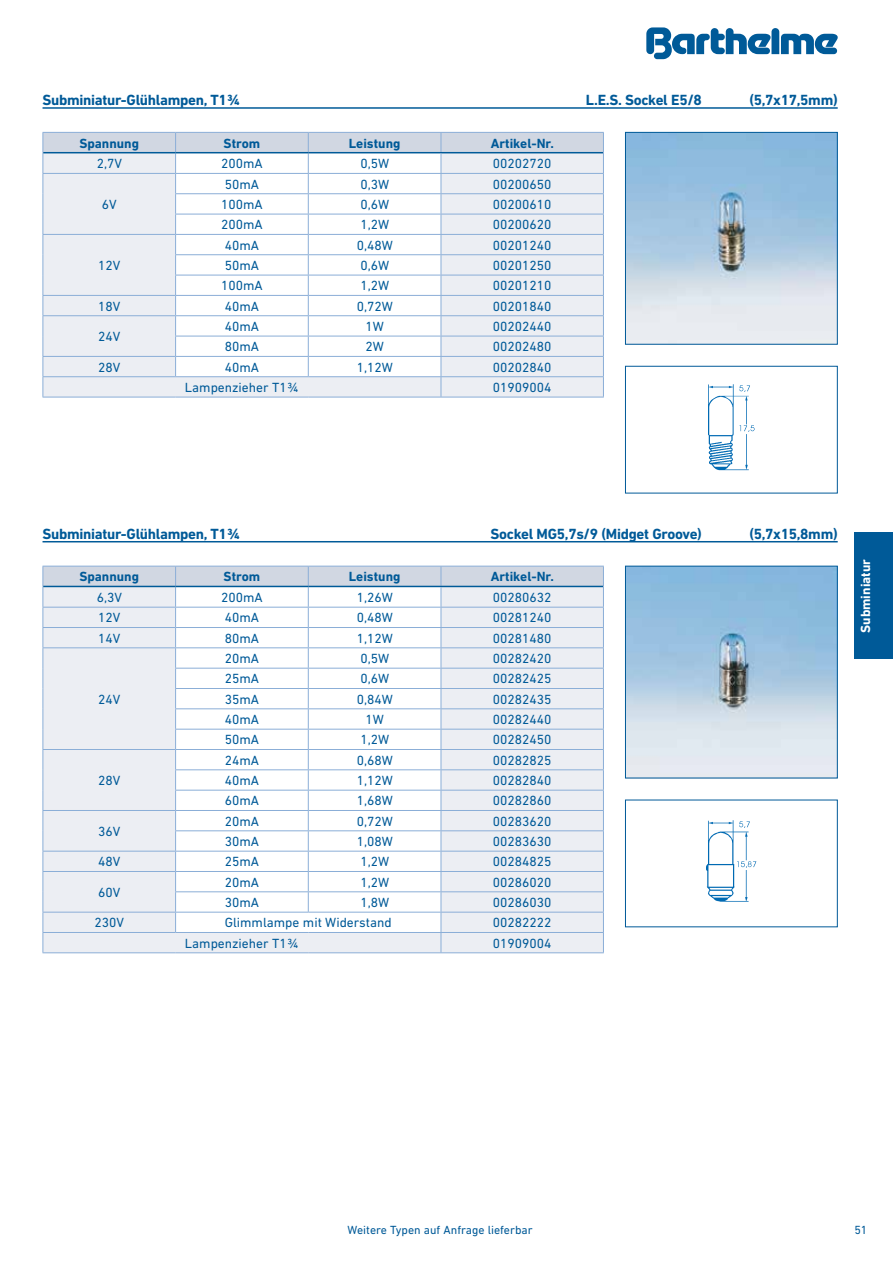
<style>
.page{position:relative;width:893px;height:1263px;background:#fff}
.page>*{position:absolute;margin:0;border:0;box-sizing:border-box;transform-origin:0 0}
.t1{font:700 15px "DIN Next LT Pro";letter-spacing:-.02em;color:#005a98}
.t2{font:13.5px "DIN Next LT Pro";color:#005a98}
.t3{font:700 13.5px "DIN Next LT Pro";color:#005a98}
.t4{font:700 13.5px "DIN Next LT Pro";color:#fff}
.t5{font:12px "DIN Next LT Pro";color:#005a98}
</style>
<div class="page">
<svg style="left:646px;top:27px;width:192px;height:32px"></svg>
<div style="left:854px;top:533px;width:39px;height:126px;background:#005a98"></div>
<img style="left:709px;top:385px;width:45px;height:86px">
<div style="left:625px;top:366px;width:213px;height:127px;border:1px solid #005a98"></div>
<hr style="left:43px;top:107px;width:795px;height:2px;background:#005a98">
<hr style="left:43px;top:397px;width:133px;height:1px;background:#8baed7">
<hr style="left:176px;top:397px;width:132px;height:1px;background:#8baed7">
<hr style="left:308px;top:397px;width:133px;height:1px;background:#8baed7">
<hr style="left:441px;top:397px;width:163px;height:1px;background:#8baed7">
<svg style="left:43px;top:132px;width:561px;height:265px"></svg>
<img style="left:627px;top:134px;width:209px;height:209px">
<div style="left:625px;top:132px;width:213px;height:213px;border:1px solid #005a98"></div>
<img style="left:707px;top:820px;width:49px;height:82px">
<div style="left:625px;top:800px;width:213px;height:127px;border:1px solid #005a98"></div>
<hr style="left:43px;top:541px;width:795px;height:1px;background:#005a98">
<hr style="left:43px;top:952px;width:133px;height:1px;background:#8baed7">
<hr style="left:176px;top:952px;width:132px;height:1px;background:#8baed7">
<hr style="left:308px;top:952px;width:133px;height:1px;background:#8baed7">
<hr style="left:441px;top:952px;width:163px;height:1px;background:#8baed7">
<svg style="left:43px;top:566px;width:561px;height:386px"></svg>
<img style="left:627px;top:568px;width:209px;height:208px">
<div style="left:625px;top:566px;width:213px;height:212px;border:1px solid #005a98"></div>
<p class="t1" style="left:43px;top:91px;width:200px">Subminiatur-Glühlampen, T1¾</p>
<p class="t1" style="left:586px;top:91px;width:118px">L.E.S. Sockel E5/8</p>
<p class="t1" style="left:749px;top:91px;width:90px">(5,7x17,5mm)</p>
<p class="t3" style="left:79px;top:135px;width:61px">Spannung</p>
<p class="t3" style="left:224px;top:135px;width:38px">Strom</p>
<p class="t3" style="left:349px;top:135px;width:53px">Leistung</p>
<p class="t3" style="left:491px;top:135px;width:65px">Artikel-Nr.</p>
<p class="t2" style="left:97px;top:156px;width:27px">2,7V</p>
<p class="t2" style="left:221px;top:156px;width:43px">200mA</p>
<p class="t2" style="left:360px;top:156px;width:30px">0,5W</p>
<p class="t2" style="left:493px;top:156px;width:60px">00202720</p>
<p class="t2" style="left:102px;top:197px;width:16px">6V</p>
<p class="t2" style="left:225px;top:176px;width:36px">50mA</p>
<p class="t2" style="left:360px;top:176px;width:30px">0,3W</p>
<p class="t2" style="left:493px;top:176px;width:60px">00200650</p>
<p class="t2" style="left:221px;top:197px;width:43px">100mA</p>
<p class="t2" style="left:360px;top:197px;width:30px">0,6W</p>
<p class="t2" style="left:493px;top:197px;width:60px">00200610</p>
<p class="t2" style="left:221px;top:217px;width:43px">200mA</p>
<p class="t2" style="left:360px;top:217px;width:30px">1,2W</p>
<p class="t2" style="left:493px;top:217px;width:60px">00200620</p>
<p class="t2" style="left:98px;top:258px;width:24px">12V</p>
<p class="t2" style="left:225px;top:237px;width:36px">40mA</p>
<p class="t2" style="left:357px;top:237px;width:38px">0,48W</p>
<p class="t2" style="left:493px;top:237px;width:60px">00201240</p>
<p class="t2" style="left:225px;top:258px;width:36px">50mA</p>
<p class="t2" style="left:360px;top:258px;width:30px">0,6W</p>
<p class="t2" style="left:493px;top:258px;width:60px">00201250</p>
<p class="t2" style="left:221px;top:278px;width:43px">100mA</p>
<p class="t2" style="left:360px;top:278px;width:30px">1,2W</p>
<p class="t2" style="left:493px;top:278px;width:60px">00201210</p>
<p class="t2" style="left:98px;top:298px;width:24px">18V</p>
<p class="t2" style="left:225px;top:298px;width:36px">40mA</p>
<p class="t2" style="left:357px;top:298px;width:38px">0,72W</p>
<p class="t2" style="left:493px;top:298px;width:60px">00201840</p>
<p class="t2" style="left:98px;top:329px;width:24px">24V</p>
<p class="t2" style="left:225px;top:319px;width:36px">40mA</p>
<p class="t2" style="left:366px;top:319px;width:20px">1W</p>
<p class="t2" style="left:493px;top:319px;width:60px">00202440</p>
<p class="t2" style="left:225px;top:339px;width:36px">80mA</p>
<p class="t2" style="left:366px;top:339px;width:20px">2W</p>
<p class="t2" style="left:493px;top:339px;width:60px">00202480</p>
<p class="t2" style="left:98px;top:359px;width:24px">28V</p>
<p class="t2" style="left:225px;top:359px;width:36px">40mA</p>
<p class="t2" style="left:357px;top:359px;width:38px">1,12W</p>
<p class="t2" style="left:493px;top:359px;width:60px">00202840</p>
<p class="t2" style="left:185px;top:380px;width:115px">Lampenzieher T1¾</p>
<p class="t2" style="left:493px;top:380px;width:60px">01909004</p>
<p class="t1" style="left:43px;top:525px;width:200px">Subminiatur-Glühlampen, T1¾</p>
<p class="t1" style="left:490px;top:525px;width:213px">Sockel MG5,7s/9 (Midget Groove)</p>
<p class="t1" style="left:749px;top:525px;width:90px">(5,7x15,8mm)</p>
<p class="t3" style="left:79px;top:569px;width:61px">Spannung</p>
<p class="t3" style="left:224px;top:569px;width:38px">Strom</p>
<p class="t3" style="left:349px;top:569px;width:53px">Leistung</p>
<p class="t3" style="left:491px;top:569px;width:65px">Artikel-Nr.</p>
<p class="t2" style="left:97px;top:590px;width:27px">6,3V</p>
<p class="t2" style="left:221px;top:590px;width:43px">200mA</p>
<p class="t2" style="left:357px;top:590px;width:38px">1,26W</p>
<p class="t2" style="left:493px;top:590px;width:60px">00280632</p>
<p class="t2" style="left:98px;top:610px;width:24px">12V</p>
<p class="t2" style="left:225px;top:610px;width:36px">40mA</p>
<p class="t2" style="left:357px;top:610px;width:38px">0,48W</p>
<p class="t2" style="left:493px;top:610px;width:60px">00281240</p>
<p class="t2" style="left:98px;top:630px;width:24px">14V</p>
<p class="t2" style="left:225px;top:630px;width:36px">80mA</p>
<p class="t2" style="left:357px;top:630px;width:38px">1,12W</p>
<p class="t2" style="left:493px;top:630px;width:60px">00281480</p>
<p class="t2" style="left:98px;top:691px;width:24px">24V</p>
<p class="t2" style="left:98px;top:773px;width:24px">28V</p>
<p class="t2" style="left:98px;top:823px;width:24px">36V</p>
<p class="t2" style="left:225px;top:651px;width:36px">20mA</p>
<p class="t2" style="left:360px;top:651px;width:30px">0,5W</p>
<p class="t2" style="left:493px;top:651px;width:60px">00282420</p>
<p class="t2" style="left:225px;top:671px;width:36px">25mA</p>
<p class="t2" style="left:360px;top:671px;width:30px">0,6W</p>
<p class="t2" style="left:493px;top:671px;width:60px">00282425</p>
<p class="t2" style="left:225px;top:691px;width:36px">35mA</p>
<p class="t2" style="left:357px;top:691px;width:38px">0,84W</p>
<p class="t2" style="left:493px;top:691px;width:60px">00282435</p>
<p class="t2" style="left:225px;top:712px;width:36px">40mA</p>
<p class="t2" style="left:366px;top:712px;width:20px">1W</p>
<p class="t2" style="left:493px;top:712px;width:60px">00282440</p>
<p class="t2" style="left:225px;top:732px;width:36px">50mA</p>
<p class="t2" style="left:360px;top:732px;width:30px">1,2W</p>
<p class="t2" style="left:493px;top:732px;width:60px">00282450</p>
<p class="t2" style="left:225px;top:752px;width:36px">24mA</p>
<p class="t2" style="left:357px;top:752px;width:38px">0,68W</p>
<p class="t2" style="left:493px;top:752px;width:60px">00282825</p>
<p class="t2" style="left:225px;top:773px;width:36px">40mA</p>
<p class="t2" style="left:357px;top:773px;width:38px">1,12W</p>
<p class="t2" style="left:493px;top:773px;width:60px">00282840</p>
<p class="t2" style="left:225px;top:793px;width:36px">60mA</p>
<p class="t2" style="left:357px;top:793px;width:38px">1,68W</p>
<p class="t2" style="left:493px;top:793px;width:60px">00282860</p>
<p class="t2" style="left:225px;top:813px;width:36px">20mA</p>
<p class="t2" style="left:357px;top:813px;width:38px">0,72W</p>
<p class="t2" style="left:493px;top:813px;width:60px">00283620</p>
<p class="t2" style="left:225px;top:834px;width:36px">30mA</p>
<p class="t2" style="left:357px;top:834px;width:38px">1,08W</p>
<p class="t2" style="left:493px;top:834px;width:60px">00283630</p>
<p class="t2" style="left:98px;top:854px;width:24px">48V</p>
<p class="t2" style="left:225px;top:854px;width:36px">25mA</p>
<p class="t2" style="left:360px;top:854px;width:30px">1,2W</p>
<p class="t2" style="left:493px;top:854px;width:60px">00284825</p>
<p class="t2" style="left:98px;top:884px;width:24px">60V</p>
<p class="t2" style="left:225px;top:874px;width:36px">20mA</p>
<p class="t2" style="left:360px;top:874px;width:30px">1,2W</p>
<p class="t2" style="left:493px;top:874px;width:60px">00286020</p>
<p class="t2" style="left:225px;top:895px;width:36px">30mA</p>
<p class="t2" style="left:360px;top:895px;width:30px">1,8W</p>
<p class="t2" style="left:493px;top:895px;width:60px">00286030</p>
<p class="t2" style="left:95px;top:915px;width:31px">230V</p>
<p class="t2" style="left:225px;top:915px;width:169px">Glimmlampe mit Widerstand</p>
<p class="t2" style="left:493px;top:915px;width:60px">00282222</p>
<p class="t2" style="left:185px;top:935px;width:115px">Lampenzieher T1¾</p>
<p class="t2" style="left:493px;top:935px;width:60px">01909004</p>
<p class="t4" style="left:858px;top:633px;width:75px;rotate:-90deg">Subminiatur</p>
<p class="t5" style="left:348px;top:1223px;width:187px">Weitere Typen auf Anfrage lieferbar</p>
<p class="t5" style="left:854px;top:1223px;width:15px">51</p>
</div>
